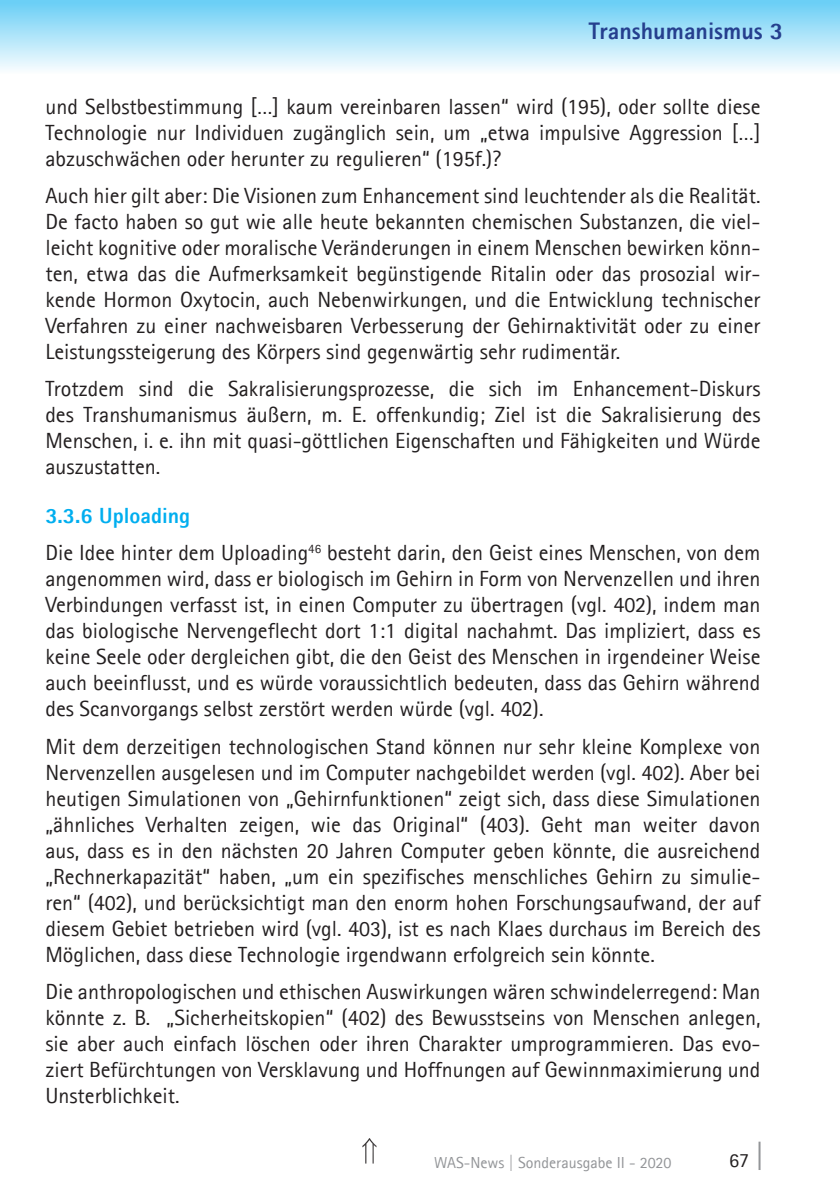
<style>
.page{position:relative;width:840px;height:1191px;background:#fff}
.page>*{position:absolute;margin:0;border:0;box-sizing:border-box;transform-origin:0 0}
.Heading_1{font:800 24px "Agfa Rotis Sans Serif";color:#253f8e}
.t1{font:22px/26px "Agfa Rotis Sans Serif";color:#231f20;text-align:justify}
.Heading_3{font:800 22px "Agfa Rotis Sans Serif";color:#00aeef}
.t2{font:20px "Agfa Rotis Sans Serif";color:#231f20}
.t3{font:16px "Agfa Rotis Sans Serif";color:#939598}
</style>
<div class="page">
<hr style="left:758px;top:1141px;width:2px;height:29px;background:#939598">
<div style="left:0;top:0;width:839px;height:74px;background:linear-gradient(to bottom,#66cdf5,#fafdfe)"></div>
<p class="Heading_1" style="left:588px;top:16px;width:196px">Transhumanismus 3</p>
<p class="t1" style="left:45px;top:93px;width:716px">und Selbstbestimmung […] kaum vereinbaren lassen“ wird (195), oder sollte diese Technologie nur Individuen zugänglich sein, um „etwa impulsive Aggression […] abzuschwächen oder herunter zu regulieren“ (195f.)?</p>
<p class="t1" style="left:45px;top:182px;width:716px">Auch hier gilt aber: Die Visionen zum Enhancement sind leuchtender als die Realität.<br>De facto haben so gut wie alle heute bekannten chemischen Substanzen, die viel&shy;leicht kognitive oder moralische Veränderungen in einem Menschen bewirken könn&shy;ten, etwa das die Aufmerksamkeit begünstigende Ritalin oder das prosozial wir&shy;kende Hormon Oxytocin, auch Nebenwirkungen, und die Entwicklung technischer Verfahren zu einer nachweisbaren Verbesserung der Gehirnaktivität oder zu einer Leistungssteigerung des Körpers sind gegenwärtig sehr rudimentär.</p>
<p class="t1" style="left:45px;top:376px;width:716px">Trotzdem sind die Sakralisierungsprozesse, die sich im Enhancement-Diskurs des Transhumanismus äußern, m. E. offenkundig; Ziel ist die Sakralisierung des Menschen, i. e. ihn mit quasi-göttlichen Eigenschaften und Fähigkeiten und Würde auszustatten.</p>
<p class="Heading_3" style="left:45px;top:501px;width:146px">3.3.6 Uploading</p>
<p class="t1" style="left:45px;top:540px;width:716px">Die Idee hinter dem Uploading<sup>46</sup> besteht darin, den Geist eines Menschen, von dem angenommen wird, dass er biologisch im Gehirn in Form von Nervenzellen und ihren Verbindungen verfasst ist, in einen Computer zu übertragen (vgl. 402), indem man das biologische Nervengeflecht dort 1:1 digital nachahmt. Das impliziert, dass es keine Seele oder dergleichen gibt, die den Geist des Menschen in irgendeiner Weise auch beeinflusst, und es würde voraussichtlich bedeuten, dass das Gehirn während des Scanvorgangs selbst zerstört werden würde (vgl. 402).</p>
<p class="t1" style="left:45px;top:733px;width:716px">Mit dem derzeitigen technologischen Stand können nur sehr kleine Komplexe von Nervenzellen ausgelesen und im Computer nachgebildet werden (vgl. 402). Aber bei heutigen Simulationen von „Gehirnfunktionen“ zeigt sich, dass diese Simulationen „ähnliches Verhalten zeigen, wie das Original“ (403). Geht man weiter davon aus, dass es in den nächsten 20 Jahren Computer geben könnte, die ausreichend „Rechnerkapazität“ haben, „um ein spezifisches menschliches Gehirn zu simulie&shy;ren“ (402), und berücksichtigt man den enorm hohen Forschungsaufwand, der auf diesem Gebiet betrieben wird (vgl. 403), ist es nach Klaes durchaus im Bereich des Möglichen, dass diese Technologie irgendwann erfolgreich sein könnte.</p>
<p class="t1" style="left:45px;top:978px;width:716px">Die anthropologischen und ethischen Auswirkungen wären schwindelerregend: Man könnte z. B. „Sicherheitskopien“ (402) des Bewusstseins von Menschen anlegen, sie aber auch einfach löschen oder ihren Charakter umprogrammieren. Das evo&shy;ziert Befürchtungen von Versklavung und Hoffnungen auf Gewinnmaximierung und Unsterblichkeit.</p>
<p class="t3" style="left:434px;top:1153px;width:239px">WAS-News | Sonderausgabe II - 2020</p>
<p class="t2" style="left:728px;top:1148px;width:21px">67</p>
</div>
